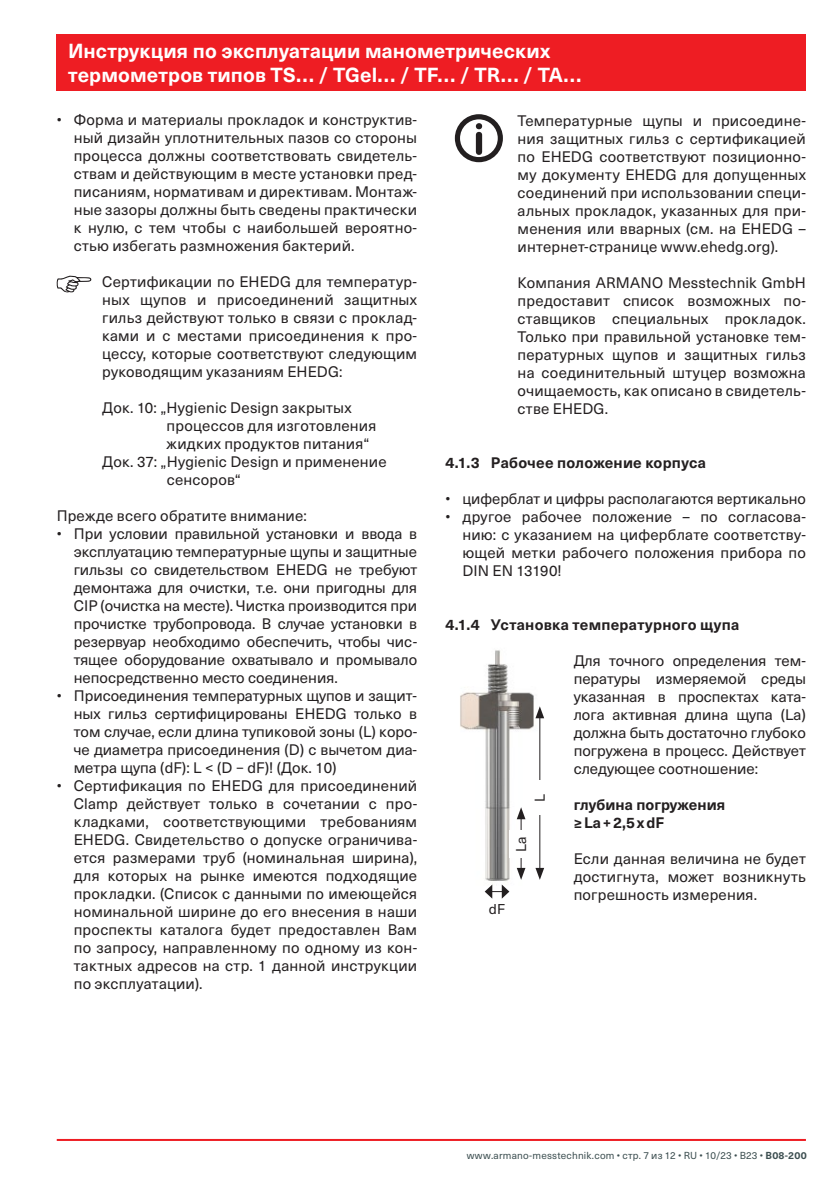
<style>
.page{position:relative;width:840px;height:1191px;background:#fff}
.page>*{position:absolute;margin:0;border:0;box-sizing:border-box;transform-origin:0 0}
.t1{font:700 20px/24px "Neue Haas Unica W1 G";letter-spacing:.005em;color:#fff}
.t2{font:15px/18px "Neue Haas Unica W1 G";letter-spacing:.01em;color:#231f20;text-align:justify}
.t3{font:700 15px/18px "Neue Haas Unica W1 G";letter-spacing:.015em;color:#231f20}
.t4{font:14px "Neue Haas Unica W1 G";color:#231f20}
.t5{font:10px "Neue Haas Unica W1 G";letter-spacing:.02em;color:#3d4f51}
.s1{font-weight:700}
</style>
<div class="page">
<hr style="left:57px;top:1139px;width:748px;height:2px;background:#ee1d23">
<div style="left:57px;top:34px;width:748px;height:57px;background:#ee1d23"></div>
<svg style="left:57px;top:276px;width:34px;height:16px"></svg>
<div style="left:454px;top:114px;width:48px;height:48px;border:5px solid #231f20;border-radius:50%"></div>
<svg style="left:475px;top:123px;width:7px;height:32px"></svg>
<img style="left:460px;top:650px;width:84px;height:249px">
<hr style="left:539px;top:715px;width:1px;height:156px;background:#231f20">
<svg style="left:535px;top:868px;width:9px;height:12px"></svg>
<svg style="left:535px;top:706px;width:9px;height:12px"></svg>
<div style="left:528px;top:780px;width:22px;height:35px;background:#fff"></div>
<hr style="left:520px;top:816px;width:1px;height:55px;background:#231f20">
<svg style="left:516px;top:868px;width:9px;height:12px"></svg>
<svg style="left:516px;top:807px;width:9px;height:12px"></svg>
<div style="left:509px;top:830px;width:22px;height:28px;background:#fff"></div>
<svg style="left:484px;top:884px;width:25px;height:14px"></svg>
<h1 class="t1" style="left:68px;top:38px;width:514px">Инструкция по эксплуатации манометрических термометров типов TS… / TGel… / TF… / TR… / TA…</h1>
<p class="t2" style="left:74px;top:110px;width:345px;text-indent:-17px">• Форма и материалы прокладок и конструктив&shy;ный дизайн уплотнительных пазов со стороны процесса должны соответствовать свидетель&shy;ствам и действующим в месте установки пред&shy;писаниям, нормативам и директивам. Монтаж&shy;ные зазоры должны быть сведены практически к нулю, с тем чтобы с наибольшей вероятно&shy;стью избегать размножения бактерий.</p>
<p class="t2" style="left:102px;top:272px;width:316px">Сертификации по EHEDG для температур&shy;ных щупов и присоединений защитных гильз действуют только в связи с проклад&shy;ками и с местами присоединения к про&shy;цессу, которые соответствуют следующим руководящим указаниям EHEDG:</p>
<p class="t2" style="left:102px;top:398px;width:251px">Док. 10: „Hygienic Design закрытых</p>
<p class="t2" style="left:166px;top:416px;width:211px">процессов для изготовления</p>
<p class="t2" style="left:166px;top:434px;width:204px">жидких продуктов питания“</p>
<p class="t2" style="left:102px;top:452px;width:286px">Док. 37: „Hygienic Design и применение</p>
<p class="t2" style="left:167px;top:470px;width:76px">сенсоров“</p>
<p class="t2" style="left:57px;top:506px;width:251px">Прежде всего обратите внимание:</p>
<p class="t2" style="left:74px;top:524px;width:345px;text-indent:-17px">• При условии правильной установки и ввода в эксплуатацию температурные щупы и защитные гильзы со свидетельством EHEDG не требуют демонтажа для очистки, т.е. они пригодны для CIP (очистка на месте). Чистка производится при прочистке трубопровода. В случае установки в резервуар необходимо обеспечить, чтобы чис&shy;тящее оборудование охватывало и промывало непосредственно место соединения.</p>
<p class="t2" style="left:74px;top:686px;width:345px;text-indent:-17px">• Присоединения температурных щупов и защит&shy;ных гильз сертифицированы EHEDG только в том случае, если длина тупиковой зоны (L) коро&shy;че диаметра присоединения (D) с вычетом диа&shy;метра щупа (dF): L &lt; (D − dF)! (Док. 10)</p>
<p class="t2" style="left:74px;top:776px;width:345px;text-indent:-17px">• Сертификация по EHEDG для присоединений Clamp действует только в сочетании с про&shy;кладками, соответствующими требованиям EHEDG. Свидетельство о допуске ограничива&shy;ется размерами труб (номинальная ширина), для которых на рынке имеются подходящие прокладки. (Список с данными по имеющейся номинальной ширине до его внесения в наши проспекты каталога будет предоставлен Вам по запросу, направленному по одному из кон&shy;тактных адресов на стр. 1 данной инструкции по эксплуатации).</p>
<p class="t2" style="left:517px;top:111px;width:290px">Температурные щупы и присоедине&shy;ния защитных гильз с сертификацией по EHEDG соответствуют позиционно&shy;му документу EHEDG для допущенных соединений при использовании специ&shy;альных прокладок, указанных для при&shy;менения или вварных (см. на EHEDG – интернет-странице www.ehedg.org).</p>
<p class="t2" style="left:517px;top:273px;width:290px">Компания ARMANO Messtechnik GmbH предоставит список возможных по&shy;ставщиков специальных прокладок.<br>Только при правильной установке тем&shy;пературных щупов и защитных гильз на соединительный штуцер возможна очищаемость, как описано в свидетель&shy;стве EHEDG.</p>
<p class="t3" style="left:445px;top:452px;width:262px">4.1.3 Рабочее положение корпуса</p>
<p class="t2" style="left:445px;top:489px;width:361px">• циферблат и цифры располагаются вертикально</p>
<p class="t2" style="left:462px;top:507px;width:344px;text-indent:-17px">• другое рабочее положение – по согласова&shy;нию: с указанием на циферблате соответству&shy;ющей метки рабочего положения прибора по DIN EN 13190!</p>
<p class="t3" style="left:445px;top:614px;width:295px">4.1.4 Установка температурного щупа</p>
<p class="t2" style="left:573px;top:651px;width:234px">Для точного определения тем&shy;пературы измеряемой среды указанная в проспектах ката&shy;лога активная длина щупа (La) должна быть достаточно глубоко погружена в процесс. Действует следующее соотношение:</p>
<p class="t3" style="left:573px;top:794px;width:153px">глубина погружения ≥La+2,5xdF</p>
<p class="t2" style="left:573px;top:849px;width:233px">Если данная величина не будет достигнута, может возникнуть погрешность измерения.</p>
<p class="t4" style="left:529px;top:801px;width:9px;rotate:-90deg">L</p>
<p class="t4" style="left:510px;top:852px;width:17px;rotate:-90deg">La</p>
<p class="t4" style="left:488px;top:898px;width:18px">dF</p>
<p class="t5" style="left:466px;top:1148px;width:341px">www.armano-messtechnik.com • стр. 7 из 12 • RU • 10/23 • B23 • <span class="s1">B08-200</span></p>
</div>
